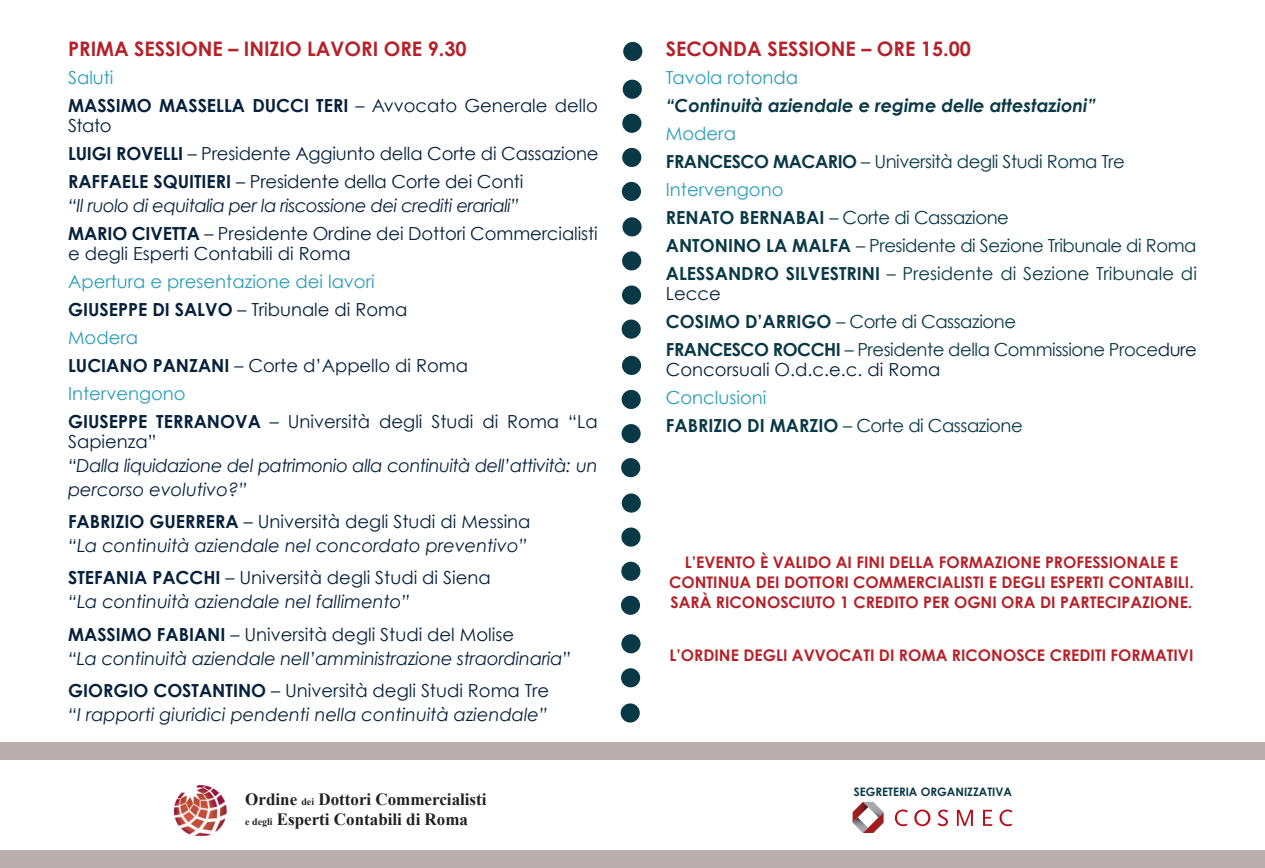
<style>
.page{position:relative;width:1265px;height:868px;background:#fff}
.page>*{position:absolute;margin:0;border:0;box-sizing:border-box;transform-origin:0 0}
.t1{font:700 20px "Century Gothic";color:#b62129}
.t2{font:italic 18px/24px "Century Gothic";letter-spacing:-.01em;color:#05213b}
.t3{font:18px/28px "Century Gothic";color:#05213b}
.t4{font:18px/28px "Century Gothic";letter-spacing:-.025em;color:#093946}
.t5{font:700 18px/28px "Century Gothic";color:#05213b}
.t6{font:italic 700 18px "Century Gothic";color:#093946}
.t7{font:18px "Century Gothic";color:#2b9db7}
.t8{font:700 17.2px/20px "Times New Roman";color:#231f20}
.t9{font:700 16px/20px "Century Gothic";color:#b62129;text-align:center}
.t10{font:700 11.6px "Century Gothic";color:#093946}
.s1{font-weight:400;color:#2b9db7}
.s2{font-weight:400}
.s3{font-weight:700}
.s4{font-weight:700;font-style:normal}
.s5{font-style:normal}
.s6{color:#2b9db7}
.s7{font-size:10px}
.s8{color:#05213b}
</style>
<div class="page">
<div style="left:0;top:850px;width:1264px;height:17px;background:#b7aead"></div>
<svg style="left:894px;top:809px;width:13px;height:17px"></svg>
<svg style="left:914px;top:809px;width:16px;height:17px"></svg>
<svg style="left:937px;top:809px;width:11px;height:17px"></svg>
<svg style="left:956px;top:809px;width:16px;height:16px"></svg>
<svg style="left:983px;top:809px;width:9px;height:16px"></svg>
<svg style="left:999px;top:809px;width:13px;height:17px"></svg>
<svg style="left:852px;top:801px;width:31px;height:31px"></svg>
<svg style="left:621px;top:113px;width:21px;height:20px"></svg>
<div style="left:622px;top:79px;width:20px;height:20px;background:#093946;border-radius:50%"></div>
<svg style="left:621px;top:181px;width:20px;height:20px"></svg>
<div style="left:621px;top:147px;width:20px;height:20px;background:#093946;border-radius:50%"></div>
<svg style="left:621px;top:251px;width:20px;height:20px"></svg>
<div style="left:622px;top:217px;width:20px;height:20px;background:#093946;border-radius:50%"></div>
<div style="left:621px;top:319px;width:20px;height:20px;background:#093946;border-radius:9px"></div>
<div style="left:621px;top:285px;width:20px;height:20px;background:#093946;border-radius:50%"></div>
<div style="left:621px;top:389px;width:20px;height:20px;background:#093946;border-radius:9px"></div>
<div style="left:621px;top:355px;width:20px;height:20px;background:#093946;border-radius:50%"></div>
<svg style="left:620px;top:457px;width:20px;height:20px"></svg>
<div style="left:621px;top:423px;width:20px;height:20px;background:#093946;border-radius:50%"></div>
<div style="left:621px;top:527px;width:20px;height:20px;background:#093946;border-radius:9px"></div>
<div style="left:621px;top:493px;width:20px;height:20px;background:#093946;border-radius:50%"></div>
<div style="left:620px;top:595px;width:20px;height:20px;background:#093946;border-radius:9px"></div>
<div style="left:621px;top:561px;width:19px;height:20px;background:#093946;border-radius:50%"></div>
<svg style="left:620px;top:667px;width:20px;height:20px"></svg>
<div style="left:621px;top:633px;width:20px;height:20px;background:#093946;border-radius:50%"></div>
<svg style="left:622px;top:41px;width:20px;height:21px"></svg>
<svg style="left:620px;top:702px;width:20px;height:21px"></svg>
<img style="left:175px;top:785px;width:52px;height:51px">
<div style="left:0;top:742px;width:1264px;height:17px;background:#b7aead"></div>
<p class="t1" style="left:68px;top:36px;width:400px">PRIMA SESSIONE – INIZIO LAVORI ORE 9.30</p>
<p class="t5" style="left:68px;top:63px;width:531px"><span class="s1">Saluti<br></span>MASSIMO MASSELLA DUCCI TERI <span class="s2">– Avvocato Generale dello</span></p>
<p class="t3" style="left:68px;top:111px;width:532px">Stato<br><span class="s3">LUIGI ROVELLI</span> – Presidente Aggiunto della Corte di Cassazione<br><span class="s3">RAFFAELE SQUITIERI</span> – Presidente della Corte dei Conti</p>
<p class="t2" style="left:68px;top:191px;width:531px;line-height:28px">“Il ruolo di equitalia per la riscossione dei crediti erariali”<br><span class="s4">MARIO CIVETTA</span> <span class="s5">– Presidente Ordine dei Dottori Commercialisti</span></p>
<p class="t3" style="left:68px;top:239px;width:284px">e degli Esperti Contabili di Roma</p>
<p class="t3" style="left:68px;top:267px;width:531px"><span class="s6">Apertura e presentazione dei lavori<br></span><span class="s3">GIUSEPPE DI SALVO</span> – Tribunale di Roma<br><span class="s6">Modera<br></span><span class="s3">LUCIANO PANZANI</span> – Corte d’Appello di Roma<br><span class="s6">Intervengono<br></span><span class="s3">GIUSEPPE TERRANOVA</span> – Università degli Studi di Roma “La</p>
<p class="t3" style="left:68px;top:427px;width:90px">Sapienza”</p>
<p class="t2" style="left:68px;top:453px;width:531px">“Dalla liquidazione del patrimonio alla continuità dell’attività: un percorso evolutivo?”</p>
<p class="t2" style="left:68px;top:509px;width:464px"><span class="s4">FABRIZIO GUERRERA</span> <span class="s5">– Università degli Studi di Messina </span>“La continuità aziendale nel concordato preventivo”</p>
<p class="t2" style="left:68px;top:565px;width:424px"><span class="s4">STEFANIA PACCHI</span> <span class="s5">– Università degli Studi di Siena </span>“La continuità aziendale nel fallimento”</p>
<p class="t2" style="left:68px;top:621px;width:504px"><span class="s4">MASSIMO FABIANI</span> <span class="s5">– Università degli Studi del Molise<br></span>“La continuità aziendale nell’amministrazione straordinaria”</p>
<p class="t2" style="left:68px;top:677px;width:482px"><span class="s4">GIORGIO COSTANTINO</span> <span class="s5">– Università degli Studi Roma Tre </span>“I rapporti giuridici pendenti nella continuità aziendale”</p>
<p class="t8" style="left:245px;top:788px;width:243px">Ordine <span class="s7">dei</span> Dottori Commercialisti <span class="s7">e degli</span> Esperti Contabili di Roma</p>
<p class="t1" style="left:665px;top:36px;width:306px">SECONDA SESSIONE – ORE 15.00</p>
<p class="t7" style="left:665px;top:67px;width:134px">Tavola rotonda</p>
<p class="t6" style="left:665px;top:94px;width:432px">“Continuità aziendale e regime delle attestazioni”</p>
<p class="t4" style="left:665px;top:119px;width:532px"><span class="s6">Modera<br></span><span class="s3">FRANCESCO MACARIO</span> – Università degli Studi Roma Tre <span class="s6">Intervengono<br></span><span class="s3">RENATO BERNABAI</span> – Corte di Cassazione<br><span class="s3">ANTONINO LA MALFA</span> – Presidente di Sezione Tribunale di Roma <span class="s3">ALESSANDRO SILVESTRINI</span> – Presidente di Sezione Tribunale di</p>
<p class="t4" style="left:665px;top:279px;width:532px"><span class="s8">Lecce<br></span><span class="s3">COSIMO D’ARRIGO</span> – Corte di Cassazione<br><span class="s3">FRANCESCO ROCCHI</span> – Presidente della Commissione Proce<span class="s8">dure</span></p>
<p class="t3" style="left:665px;top:355px;width:276px">Concorsuali O.d.c.e.c. di Roma</p>
<p class="t4" style="left:665px;top:383px;width:358px"><span class="s6">Conclusioni<br></span><span class="s3">FABRIZIO DI MARZIO</span> – Corte di Cassazione</p>
<p class="t9" style="left:669px;top:552px;width:526px">L’EVENTO È VALIDO AI FINI DELLA FORMAZIONE PROFESSIONALE E<br>CONTINUA DEI DOTTORI COMMERCIALISTI E DEGLI ESPERTI CONTABILI.<br>SARÀ RICONOSCIUTO 1 CREDITO PER OGNI ORA DI PARTECIPAZIONE.</p>
<p class="t9" style="left:669px;top:644px;width:525px">L’ORDINE DEGLI AVVOCATI DI ROMA RICONOSCE CREDITI FORMATIVI</p>
<p class="t10" style="left:853px;top:784px;width:160px">SEGRETERIA ORGANIZZATIVA</p>
</div>
